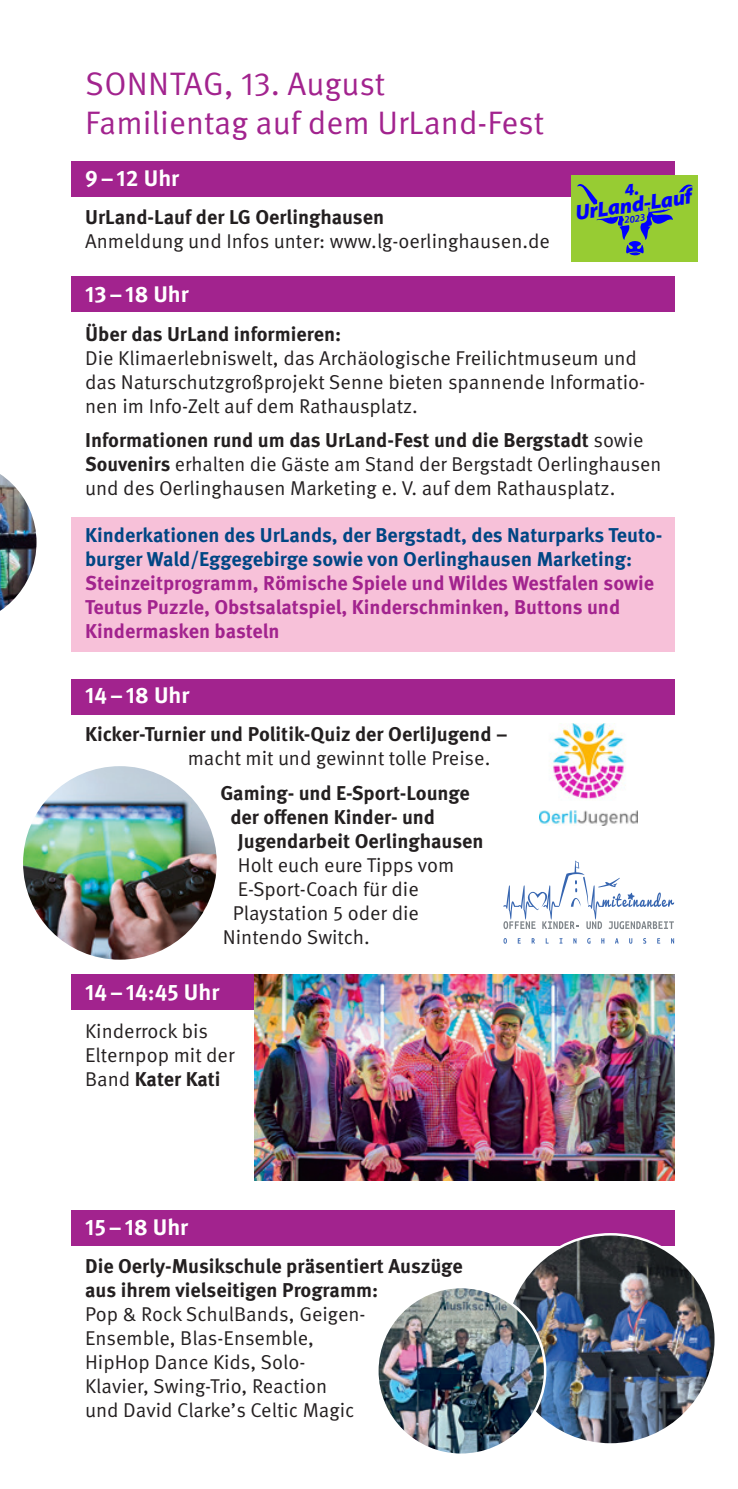
<style>
.page{position:relative;width:738px;height:1489px;background:#fff}
.page>*{position:absolute;margin:0;border:0;box-sizing:border-box;transform-origin:0 0}
.t1{font:32.5px/39px "Meta Pro";color:#a2238e}
.t2{font:700 22.5px "Meta Pro";color:#fff}
.t3{font:italic 900 21.5px "Myriad Pro";color:#00f}
.t4{font:20px/24px "Meta Pro";color:#231f20}
.t5{font:700 20px/24px "Meta Pro";color:#231f20}
.t6{font:700 20px/24px "Meta Pro";color:#a2238e}
.t7{font:700 20px/24px "Meta Pro";color:#004684}
.t8{font:italic 600 10.25px "Myriad Pro";color:#00f}
.s1{font-weight:700}
</style>
<div class="page">
<div style="left:71px;top:517px;width:602px;height:134px;background:#f7c1d9"></div>
<div style="left:71px;top:276px;width:602px;height:36px;background:#a2238e"></div>
<div style="left:71px;top:162px;width:602px;height:35px;background:#a2238e"></div>
<div style="left:71px;top:974px;width:602px;height:35px;background:#a2238e"></div>
<div style="left:71px;top:1209px;width:602px;height:36px;background:#a2238e"></div>
<div style="left:71px;top:679px;width:602px;height:35px;background:#a2238e"></div>
<div style="left:571px;top:175px;width:126px;height:87px;background:#97cc33"></div>
<img style="left:511px;top:1234px;width:202px;height:208px">
<img style="left:377px;top:1286px;width:167px;height:168px;border-radius:84px">
<img style="left:22px;top:764px;width:196px;height:196px;border-radius:96px">
<img style="left:255px;top:974px;width:418px;height:206px">
<img style="left:0;top:474px;width:37px;height:137px">
<img style="left:539px;top:723px;width:98px;height:102px">
<svg style="left:503px;top:938px;width:3px;height:5px"></svg>
<svg style="left:517px;top:938px;width:3px;height:5px"></svg>
<svg style="left:531px;top:938px;width:3px;height:5px"></svg>
<svg style="left:559px;top:938px;width:3px;height:5px"></svg>
<svg style="left:573px;top:938px;width:3px;height:5px"></svg>
<svg style="left:587px;top:938px;width:3px;height:5px"></svg>
<svg style="left:601px;top:938px;width:3px;height:5px"></svg>
<svg style="left:615px;top:938px;width:3px;height:5px"></svg>
<svg style="left:503px;top:860px;width:170px;height:69px"></svg>
<svg style="left:577px;top:184px;width:115px;height:72px"></svg>
<h1 class="t1" style="left:85px;top:65px;width:460px">SONNTAG, 13. August<br>Familientag auf dem UrLand-Fest</h1>
<p class="t2" style="left:85px;top:164px;width:96px">9–12 Uhr</p>
<p class="t5" style="left:85px;top:205px;width:300px">UrLand-Lauf der LG Oerlinghausen</p>
<p class="t4" style="left:85px;top:229px;width:466px">Anmeldung und Infos unter: www.lg-oerlinghausen.de</p>
<p class="t2" style="left:85px;top:280px;width:105px">13–18 Uhr</p>
<p class="t5" style="left:85px;top:322px;width:257px">Über das UrLand informieren:</p>
<p class="t4" style="left:85px;top:346px;width:561px">Die Klimaerlebniswelt, das Archäologische Freilichtmuseum und das Naturschutzgroßprojekt Senne bieten spannende Informatio&shy;nen im Info-Zelt auf dem Rathausplatz.</p>
<p class="t4" style="left:85px;top:428px;width:577px"><span class="s1">Informationen rund um das UrLand-Fest und die Bergstadt</span> sowie<br><span class="s1">Souvenirs</span> erhalten die Gäste am Stand der Bergstadt Oerlinghausen und des Oerlinghausen Marketing e. V. auf dem Rathausplatz.</p>
<p class="t7" style="left:85px;top:523px;width:576px">Kinderkationen des UrLands, der Bergstadt, des Naturparks Teuto&shy;burger Wald/Eggegebirge sowie von Oerlinghausen Marketing:</p>
<p class="t6" style="left:85px;top:571px;width:570px">Steinzeitprogramm, Römische Spiele und Wildes Westfalen sowie<br>Teutus Puzzle, Obstsalatspiel, Kinderschminken, Buttons und<br>Kindermasken basteln</p>
<p class="t3" style="left:573px;top:201px;width:119px;rotate:-8deg">UrLand-Lauf</p>
<p class="t8" style="left:623px;top:214px;width:23px;rotate:-8deg">2023</p>
<p class="t2" style="left:85px;top:681px;width:106px">14–18 Uhr</p>
<p class="t5" style="left:85px;top:722px;width:423px">Kicker-Turnier und Politik-Quiz der OerliJugend –</p>
<p class="t4" style="left:188px;top:746px;width:304px">macht mit und gewinnt tolle Preise.</p>
<p class="t5" style="left:220px;top:781px;width:251px">Gaming- und E-Sport-Lounge</p>
<p class="t5" style="left:230px;top:805px;width:206px">der offenen Kinder- und</p>
<p class="t5" style="left:238px;top:829px;width:247px">Jugendarbeit Oerlinghausen</p>
<p class="t4" style="left:238px;top:853px;width:218px">Holt euch eure Tipps vom</p>
<p class="t4" style="left:238px;top:877px;width:182px">E-Sport-Coach für die</p>
<p class="t4" style="left:233px;top:901px;width:187px">Playstation 5 oder die</p>
<p class="t4" style="left:223px;top:925px;width:148px">Nintendo Switch.</p>
<p class="t2" style="left:85px;top:977px;width:136px">14–14:45 Uhr</p>
<p class="t4" style="left:85px;top:1019px;width:151px">Kinderrock bis<br>Elternpop mit der<br>Band <span class="s1">Kater Kati</span></p>
<p class="t2" style="left:85px;top:1212px;width:105px">15–18 Uhr</p>
<p class="t5" style="left:85px;top:1254px;width:379px">Die Oerly-Musikschule präsentiert Auszüge aus ihrem vielseitigen Programm:</p>
<p class="t4" style="left:85px;top:1302px;width:282px">Pop &amp; Rock SchulBands, Geigen-<br>Ensemble, Blas-Ensemble,<br>HipHop Dance Kids, Solo-<br>Klavier, Swing-Trio, Reaction<br>und David Clarke’s Celtic Magic</p>
</div>
